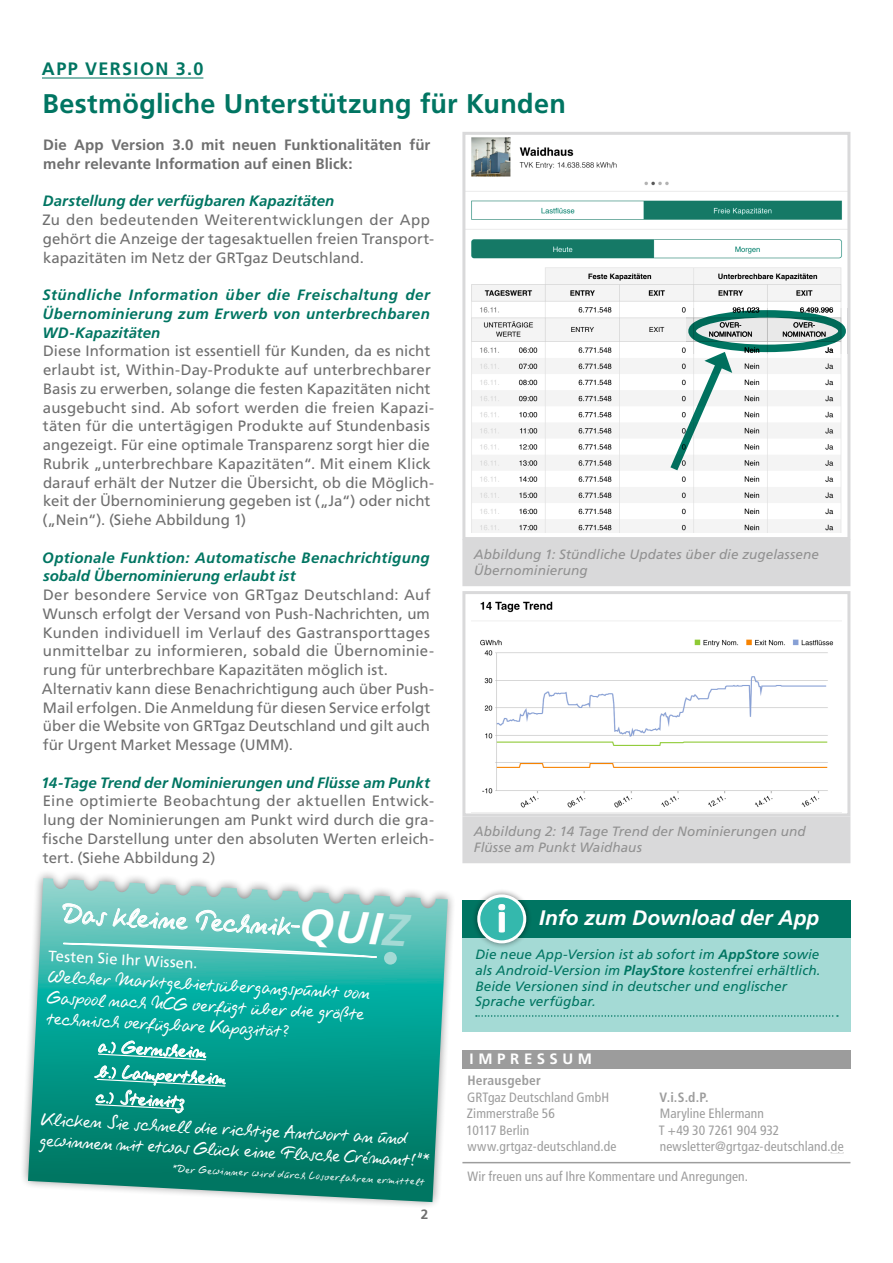
<style>
.page{position:relative;width:893px;height:1263px;background:#fff}
.page>*{position:absolute;margin:0;border:0;box-sizing:border-box;transform-origin:0 0}
.t1{font:italic 700 45px "Frutiger LT Std";color:#fff}
.t2{font:700 27px "Frutiger LT Std";letter-spacing:.01em;color:#007562}
.t3{font:27px "Pitfont";color:#fff}
.t4{font:italic 700 21px "Frutiger LT Std";color:#fff}
.t5{font:18px/21px "Pitfont";color:#fff}
.t6{font:700 18px "Frutiger LT Std";letter-spacing:.075em;color:#007562}
.t7{font:15px/18.8px "Frutiger LT Std";letter-spacing:.01em;color:#6f6f6f}
.t8{font:italic 700 15px/18.8px "Frutiger LT Std";letter-spacing:.01em;color:#007562;text-align:justify}
.t9{font:700 15px/18.8px "Frutiger LT Std";letter-spacing:.005em;color:#6f6f6f}
.t10{font:15px "Frutiger LT Std";color:#fff}
.t11{font:700 15px "Frutiger LT Std";letter-spacing:.31em;color:#fff}
.t12{font:condensed 13.5px/16.5px "Frutiger LT Std";letter-spacing:.01em;color:#9d9d9d}
.t13{font:italic 13.5px/15.8px "Frutiger LT Std";letter-spacing:.01em;color:#007562}
.t14{font:italic 13.5px/15.8px "Frutiger LT Std";letter-spacing:.005em;color:#919191}
.t15{font:700 condensed 13.5px "Frutiger LT Std";letter-spacing:.015em;color:#9d9d9d}
.t16{font:700 13.5px "Frutiger LT Std";color:#6e6e6e}
.t17{font:10.5px "Pitfont";color:#fff}
.s1{color:#a4dad5}
.s2{font-weight:700}
</style>
<div class="page">
<img style="left:466px;top:137px;width:380px;height:395px">
<div style="left:462px;top:132px;width:388px;height:408px;border:3px solid #d9d9da"></div>
<div style="left:464px;top:541px;width:385px;height:44px;background:#d9d9da"></div>
<div style="left:462px;top:539px;width:388px;height:47px;border:3px solid #d9d9da"></div>
<div style="left:688px;top:310px;width:158px;height:42px;border:8px solid #007562;border-radius:50%"></div>
<svg style="left:669px;top:351px;width:63px;height:121px"></svg>
<div style="left:462px;top:1050px;width:388px;height:19px;background:#9c9c9c"></div>
<svg style="left:830px;top:1152px;width:14px;height:2px"></svg>
<hr style="left:42px;top:78px;width:161px;height:1px;background:#007562">
<hr style="left:462px;top:1162px;width:388px;height:1px;background:#9d9d9d">
<div style="left:462px;top:938px;width:388px;height:93px;background:#a4dad5"></div>
<svg style="left:476px;top:1015px;width:362px;height:2px"></svg>
<div style="left:462px;top:900px;width:388px;height:38px;background:#007562"></div>
<div style="left:471px;top:888px;width:61px;height:61px;background:#000;opacity:.5"></div>
<div style="left:479px;top:896px;width:46px;height:46px;background:#34b8ad;border-radius:50%"></div>
<div style="left:477px;top:894px;width:49px;height:49px;border:3px solid #fff;border-radius:50%"></div>
<svg style="left:498px;top:904px;width:8px;height:29px"></svg>
<img style="left:480px;top:601px;width:353px;height:207px">
<div style="left:462px;top:591px;width:388px;height:225px;border:3px solid #d9d9da"></div>
<div style="left:464px;top:818px;width:385px;height:44px;background:#d9d9da"></div>
<div style="left:462px;top:816px;width:388px;height:47px;border:3px solid #d9d9da"></div>
<svg style="left:23px;top:873px;width:430px;height:333px"></svg>
<svg style="left:28px;top:878px;width:420px;height:324px;background:#29a496"></svg>
<svg style="left:94px;top:1038px;width:132px;height:96px;background:#26a193"></svg>
<div style="left:384px;top:952px;width:13px;height:13px;background:#a4dad5;border-radius:50%"></div>
<svg style="left:62px;top:887px;width:316px;height:72px;background:#7fccc5"></svg>
<p class="t6" style="left:42px;top:58px;width:163px">APP VERSION 3.0</p>
<h2 class="t2" style="left:43px;top:87px;width:525px">Bestmögliche Unterstützung für Kunden</h2>
<p class="t9" style="left:43px;top:135px;width:389px">Die App Version 3.0 mit neuen Funktionalitäten für mehr relevante Information auf einen Blick:</p>
<p class="t8" style="left:43px;top:192px;width:293px">Darstellung der verfügbaren Kapazitäten</p>
<p class="t7" style="left:42px;top:210px;width:393px">Zu den bedeutenden Weiterentwicklungen der App gehört die Anzeige der tagesaktuellen freien Transport&shy;kapazitäten im Netz der GRTgaz Deutschland.</p>
<p class="t8" style="left:42px;top:285px;width:389px">Stündliche Information über die Freischaltung der Übernominierung zum Erwerb von unterbrechbaren WD-Kapazitäten</p>
<p class="t7" style="left:43px;top:342px;width:393px">Diese Information ist essentiell für Kunden, da es nicht erlaubt ist, Within-Day-Produkte auf unterbrechbarer Basis zu erwerben, solange die festen Kapazitäten nicht ausgebucht sind. Ab sofort werden die freien Kapazi&shy;täten für die untertägigen Produkte auf Stundenbasis angezeigt. Für eine optimale Transparenz sorgt hier die Rubrik „unterbrechbare Kapazitäten“. Mit einem Klick darauf erhält der Nutzer die Übersicht, ob die Möglich&shy;keit der Übernominierung gegeben ist („Ja“) oder nicht („Nein“). (Siehe Abbildung 1)</p>
<p class="t8" style="left:42px;top:548px;width:389px">Optionale Funktion: Automatische Benachrichtigung sobald Übernominierung erlaubt ist</p>
<p class="t7" style="left:42px;top:585px;width:393px">Der besondere Service von GRTgaz Deutschland: Auf Wunsch erfolgt der Versand von Push-Nachrichten, um Kunden individuell im Verlauf des Gastransporttages unmittelbar zu informieren, sobald die Übernominie&shy;rung für unterbrechbare Kapazitäten möglich ist.<br>Alternativ kann diese Benachrichtigung auch über Push-Mail erfolgen. Die Anmeldung für diesen Service erfolgt über die Website von GRTgaz Deutschland und gilt auch für Urgent Market Message (UMM).</p>
<p class="t8" style="left:41px;top:773px;width:390px">14-Tage Trend der Nominierungen und Flüsse am Punkt</p>
<p class="t7" style="left:42px;top:792px;width:393px;text-align:justify">Eine optimierte Beobachtung der aktuellen Entwick&shy;lung der Nominierungen am Punkt wird durch die gra&shy;fische Darstellung unter den absoluten Werten erleich&shy;tert. (Siehe Abbildung 2)</p>
<h2 class="t3" style="left:63px;top:899px;width:240px;rotate:3deg">Das kleine Technik-</h2>
<h1 class="t1" style="left:301px;top:898px;width:110px;rotate:3deg">QUI<span class="s1">Z</span></h1>
<p class="t10" style="left:49px;top:947px;width:151px;rotate:3deg">Testen Sie Ihr Wissen.</p>
<p class="t5" style="left:49px;top:967px;width:324px;rotate:3deg">Welcher Marktgebietsübergangspunkt von<br>Gaspool nach NCG verfügt über die größte technisch verfügbare Kapazität?</p>
<p class="t5" style="left:99px;top:1037px;width:109px;rotate:3deg">a.) Gernsheim</p>
<p class="t5" style="left:98px;top:1062px;width:130px;rotate:3deg">b.) Lampertheim</p>
<p class="t5" style="left:96px;top:1087px;width:90px;rotate:3deg">c.) Steinitz</p>
<p class="t5" style="left:42px;top:1109px;width:368px;rotate:3deg">Klicken Sie schnell die richtige Antwort an und</p>
<p class="t5" style="left:40px;top:1130px;width:391px;rotate:3deg">gewinnen mit etwas Glück eine Flasche Crémant!“*</p>
<p class="t17" style="left:173px;top:1163px;width:254px;rotate:3deg">*Der Gewinner wird durch Losverfahren ermittelt</p>
<p class="t16" style="left:421px;top:1206px;width:9px">2</p>
<p class="t14" style="left:474px;top:546px;width:347px">Abbildung 1: Stündliche Updates über die zugelassene<br>Übernominierung</p>
<p class="t14" style="left:474px;top:823px;width:333px">Abbildung 2: 14 Tage Trend der Nominierungen und<br>Flüsse am Punkt Waidhaus</p>
<h3 class="t4" style="left:539px;top:906px;width:282px">Info zum Download der App</h3>
<p class="t13" style="left:475px;top:946px;width:347px">Die neue App-Version ist ab sofort im <span class="s2">AppStore</span> sowie als Android-Version im <span class="s2">PlayStore</span> kostenfrei erhältlich.<br>Beide Versionen sind in deutscher und englischer Sprache verfügbar.</p>
<p class="t11" style="left:470px;top:1050px;width:124px">IMPRESSUM</p>
<p class="t15" style="left:467px;top:1073px;width:75px">Herausgeber</p>
<p class="t12" style="left:466px;top:1089px;width:152px">GRTgaz Deutschland GmbH<br>Zimmerstraße 56<br>10117 Berlin www.grtgaz-deutschland.de</p>
<p class="t15" style="left:659px;top:1089px;width:51px">V.i.S.d.P.</p>
<p class="t12" style="left:659px;top:1105px;width:186px">Maryline Ehlermann<br>T +49 30 7261 904 932 newsletter@grtgaz-deutschland.de</p>
<p class="t12" style="left:468px;top:1168px;width:282px">Wir freuen uns auf Ihre Kommentare und Anregungen.</p>
</div>
